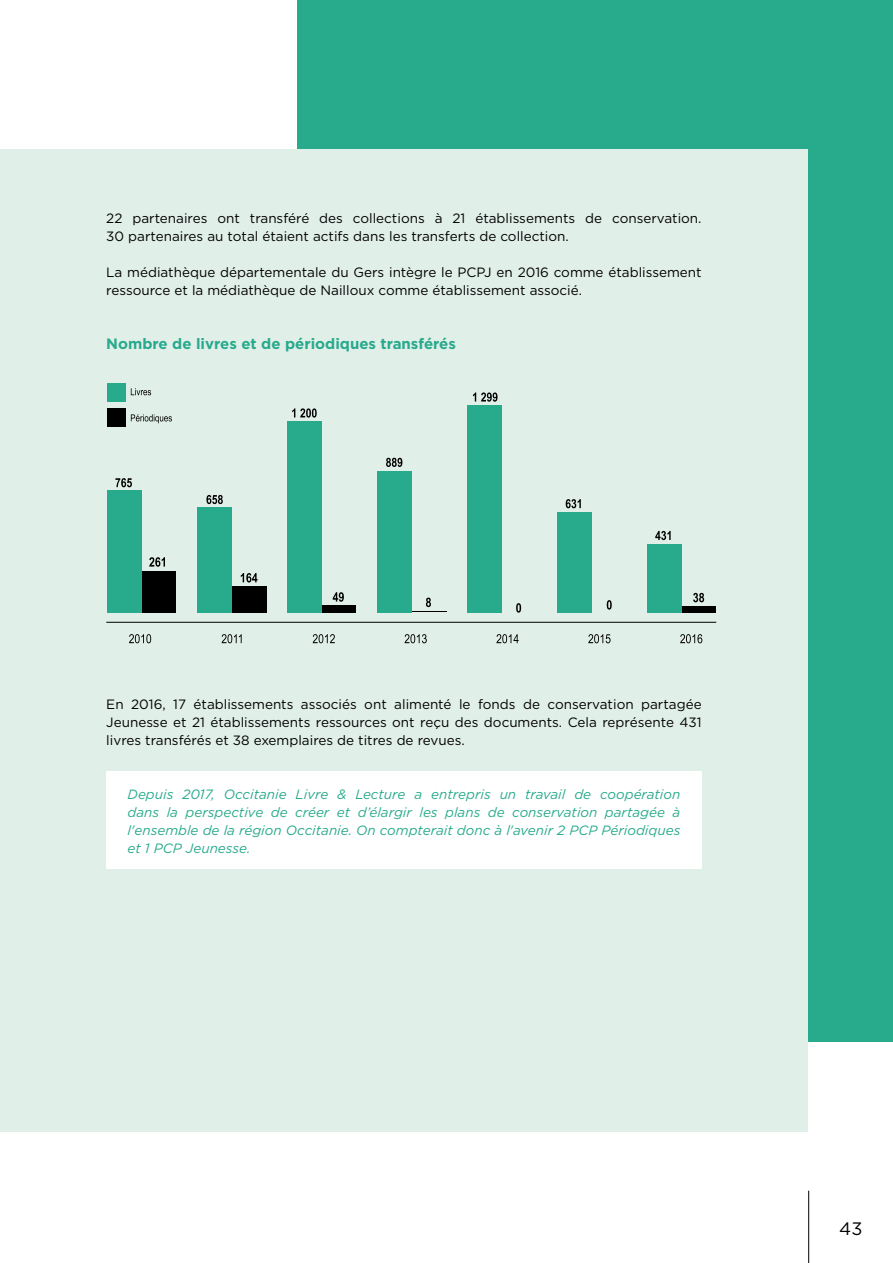
<style>
.page{position:relative;width:893px;height:1263px;background:#fff}
.page>*{position:absolute;margin:0;border:0;box-sizing:border-box;transform-origin:0 0}
.t1{font:18px "Gotham";color:#000}
.t2{font:700 15px "Gotham";color:#28aa8c}
.t3{font:13.5px/18px "Gotham";color:#000}
.t4{font:italic 13.5px/18px "Gotham";color:#28aa8c;text-align:justify}
</style>
<div class="page">
<div style="left:298px;top:0;width:595px;height:1042px;background:#28aa8c"></div>
<hr style="left:808px;top:1191px;width:1px;height:72px;background:#000">
<div style="left:0;top:149px;width:808px;height:982px;background:#e1efe9"></div>
<div style="left:682px;top:606px;width:34px;height:6px;background:#000"></div>
<div style="left:647px;top:544px;width:35px;height:68px;background:#28aa8c"></div>
<div style="left:557px;top:512px;width:35px;height:100px;background:#28aa8c"></div>
<div style="left:467px;top:405px;width:35px;height:207px;background:#28aa8c"></div>
<hr style="left:412px;top:611px;width:34px;height:1px;background:#000">
<div style="left:377px;top:471px;width:35px;height:141px;background:#28aa8c"></div>
<div style="left:321px;top:605px;width:35px;height:7px;background:#000"></div>
<div style="left:287px;top:421px;width:35px;height:191px;background:#28aa8c"></div>
<div style="left:232px;top:586px;width:35px;height:26px;background:#000"></div>
<div style="left:197px;top:507px;width:35px;height:105px;background:#28aa8c"></div>
<div style="left:142px;top:571px;width:34px;height:41px;background:#000"></div>
<div style="left:107px;top:490px;width:35px;height:122px;background:#28aa8c"></div>
<div style="left:107px;top:384px;width:18px;height:18px;background:#28aa8c"></div>
<div style="left:107px;top:408px;width:18px;height:18px;background:#000"></div>
<svg style="left:131px;top:388px;width:20px;height:7px"></svg>
<svg style="left:131px;top:414px;width:41px;height:9px"></svg>
<hr style="left:106px;top:622px;width:610px;height:1px;background:#000">
<svg style="left:129px;top:634px;width:22px;height:9px"></svg>
<svg style="left:222px;top:634px;width:20px;height:9px"></svg>
<svg style="left:313px;top:634px;width:22px;height:9px"></svg>
<svg style="left:405px;top:634px;width:22px;height:9px"></svg>
<svg style="left:496px;top:634px;width:23px;height:9px"></svg>
<svg style="left:588px;top:634px;width:23px;height:9px"></svg>
<svg style="left:680px;top:634px;width:22px;height:9px"></svg>
<svg style="left:149px;top:557px;width:16px;height:10px"></svg>
<svg style="left:115px;top:478px;width:17px;height:9px"></svg>
<svg style="left:241px;top:573px;width:16px;height:9px"></svg>
<svg style="left:206px;top:495px;width:17px;height:9px"></svg>
<svg style="left:333px;top:592px;width:11px;height:10px"></svg>
<svg style="left:292px;top:408px;width:25px;height:10px"></svg>
<svg style="left:426px;top:598px;width:5px;height:9px"></svg>
<svg style="left:693px;top:593px;width:11px;height:9px"></svg>
<svg style="left:386px;top:458px;width:16px;height:9px"></svg>
<svg style="left:516px;top:603px;width:5px;height:10px"></svg>
<svg style="left:473px;top:392px;width:24px;height:10px"></svg>
<svg style="left:607px;top:600px;width:5px;height:10px"></svg>
<svg style="left:566px;top:499px;width:15px;height:9px"></svg>
<svg style="left:655px;top:531px;width:16px;height:9px"></svg>
<div style="left:106px;top:771px;width:596px;height:97px;background:#fff"></div>
<p class="t3" style="left:106px;top:209px;width:597px">22 partenaires ont transféré des collections à 21 établissements de conservation.<br>30 partenaires au total étaient actifs dans les transferts de collection.</p>
<p class="t3" style="left:106px;top:263px;width:597px">La médiathèque départementale du Gers intègre le PCPJ en 2016 comme établissement ressource et la médiathèque de Nailloux comme établissement associé.</p>
<p class="t2" style="left:106px;top:334px;width:351px">Nombre de livres et de périodiques transférés</p>
<p class="t3" style="left:106px;top:695px;width:597px;text-align:justify">En 2016, 17 établissements associés ont alimenté le fonds de conservation partagée Jeunesse et 21 établissements ressources ont reçu des documents. Cela représente 431 livres transférés et 38 exemplaires de titres de revues.</p>
<p class="t4" style="left:128px;top:784px;width:554px">Depuis 2017, Occitanie Livre &amp; Lecture a entrepris un travail de coopération dans la perspective de créer et d’élargir les plans de conservation partagée à l'ensemble de la région Occitanie. On compterait donc à l'avenir 2 PCP Périodiques et 1 PCP Jeunesse.</p>
<h1 class="t1" style="left:839px;top:1217px;width:25px">43</h1>
</div>
